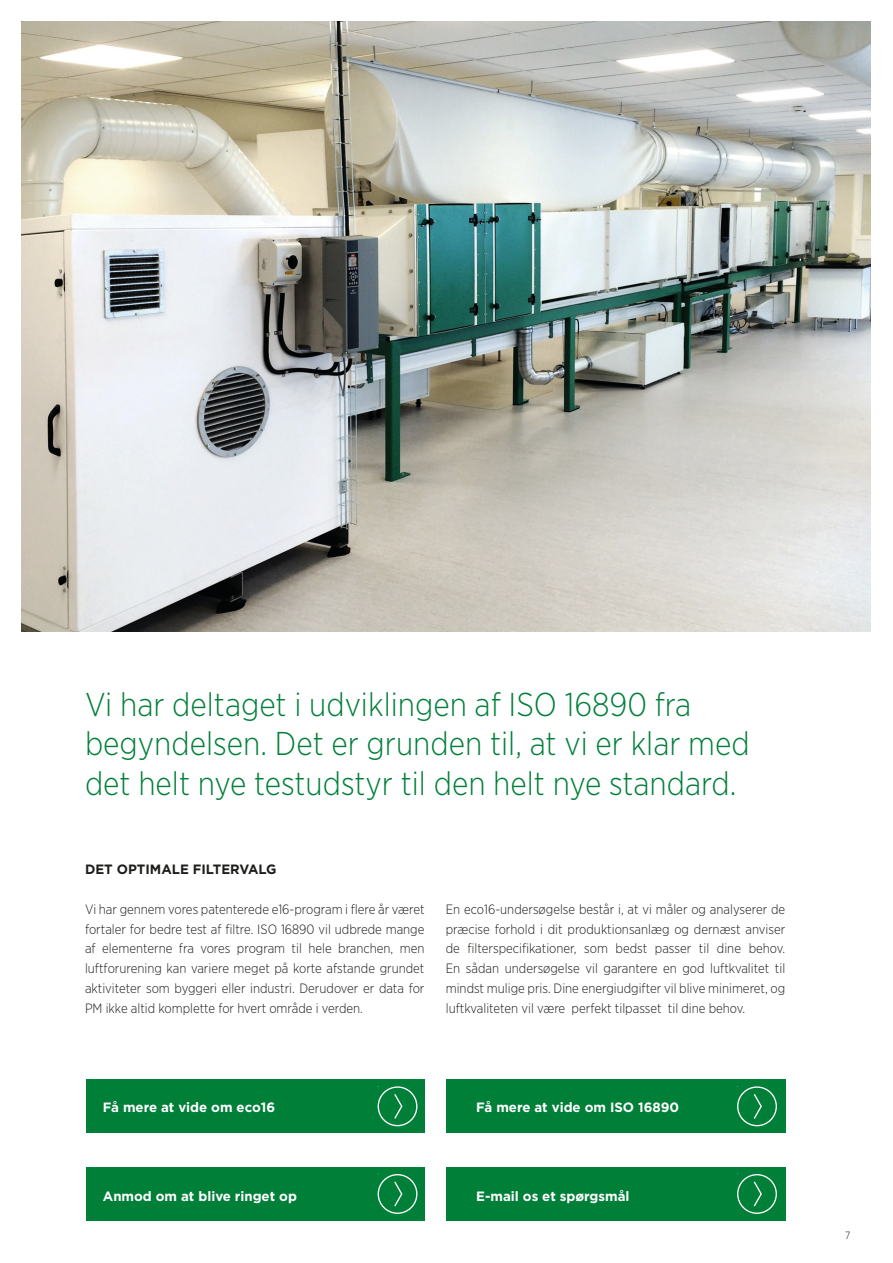
<style>
.page{position:relative;width:893px;height:1263px;background:#fff}
.page>*{position:absolute;margin:0;border:0;box-sizing:border-box;transform-origin:0 0}
._4__Intro_Grey_Para{font:300 33px/39.6px "Gotham Narrow";color:#007f39}
._4__Intro_Grey_Para-2{font:300 13.5px/19.8px "Gotham Narrow";color:#1d1d1b;text-align:justify}
._4__Intro_Grey_Para-3{font:700 13.5px "Gotham";color:#fff}
._4__Intro_Grey_Para-4{font:700 13.5px "Gotham";color:#1d1d1b}
.t1{font:300 10.5px "Gotham Narrow";color:#1d1d1b}
</style>
<div class="page">
<img style="left:21px;top:21px;width:849px;height:610px">
<div style="left:86px;top:1080px;width:338px;height:53px;background:#007f39"></div>
<svg style="left:378px;top:1086px;width:39px;height:40px"></svg>
<div style="left:86px;top:1167px;width:338px;height:53px;background:#007f39"></div>
<svg style="left:378px;top:1174px;width:39px;height:40px"></svg>
<div style="left:446px;top:1080px;width:339px;height:53px;background:#007f39"></div>
<svg style="left:737px;top:1086px;width:40px;height:40px"></svg>
<div style="left:446px;top:1167px;width:339px;height:53px;background:#007f39"></div>
<svg style="left:737px;top:1174px;width:40px;height:40px"></svg>
<p class="_4__Intro_Grey_Para" style="left:85px;top:684px;width:666px">Vi har deltaget i udviklingen af ISO 16890 fra begyndelsen. Det er grunden til, at vi er klar med det helt nye testudstyr til den helt nye standard.</p>
<p class="_4__Intro_Grey_Para-4" style="left:85px;top:860px;width:193px">DET OPTIMALE FILTERVALG</p>
<p class="_4__Intro_Grey_Para-2" style="left:85px;top:899px;width:341px">Vi har gennem vores patenterede e16-program i flere år været fortaler for bedre test af filtre. ISO 16890 vil udbrede mange af elementerne fra vores program til hele branchen, men luftforurening kan variere meget på korte afstande grundet aktiviteter som byggeri eller industri. Derudover er data for PM ikke altid komplette for hvert område i verden.</p>
<p class="_4__Intro_Grey_Para-2" style="left:446px;top:899px;width:341px">En eco16-undersøgelse består i, at vi måler og analyserer de præcise forhold i dit produktionsanlæg og dernæst anviser de filterspecifikationer, som bedst passer til dine behov.<br>En sådan undersøgelse vil garantere en god luftkvalitet til mindst mulige pris. Dine energiudgifter vil blive minimeret, og luftkvaliteten vil være perfekt tilpasset til dine behov.</p>
<p class="_4__Intro_Grey_Para-3" style="left:103px;top:1098px;width:174px">Få mere at vide om eco16</p>
<p class="_4__Intro_Grey_Para-3" style="left:103px;top:1187px;width:196px">Anmod om at blive ringet op</p>
<p class="_4__Intro_Grey_Para-3" style="left:476px;top:1098px;width:204px">Få mere at vide om ISO 16890</p>
<p class="_4__Intro_Grey_Para-3" style="left:476px;top:1187px;width:155px">E-mail os et spørgsmål</p>
<p class="t1" style="left:845px;top:1229px;width:7px">7</p>
</div>
